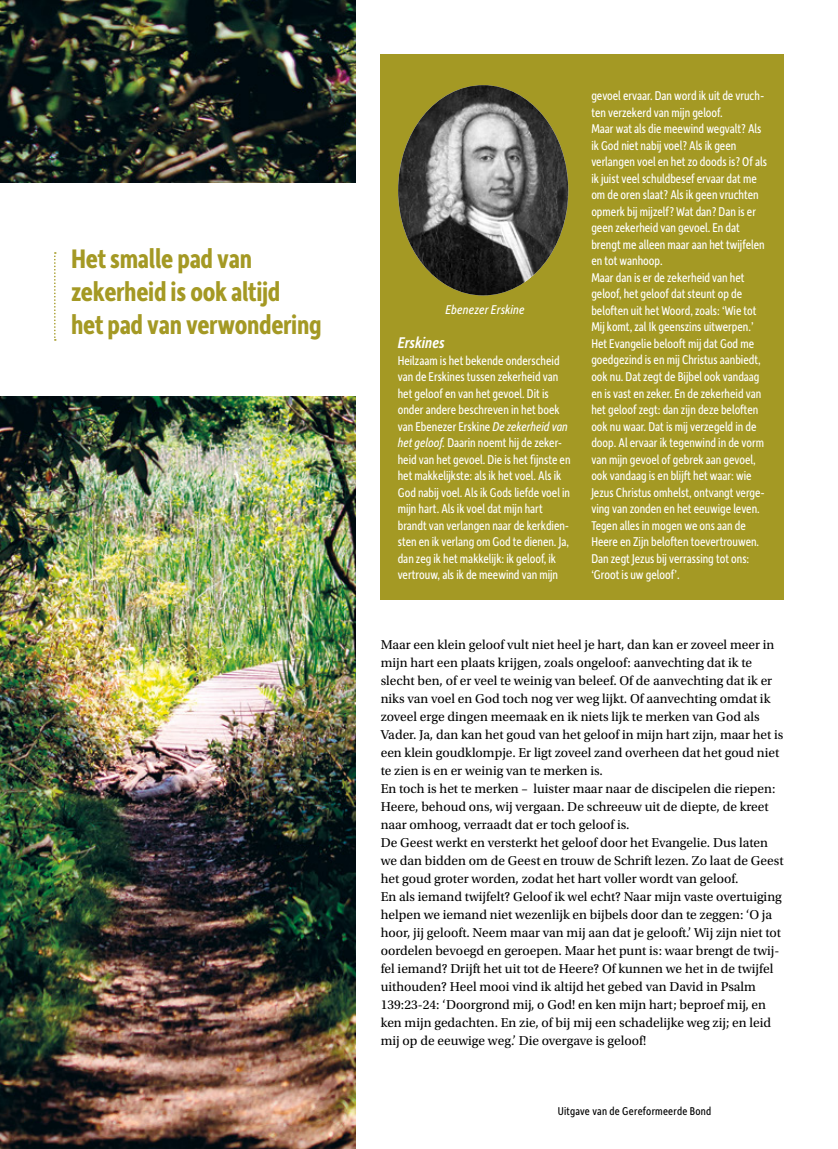
<style>
.page{position:relative;width:838px;height:1149px;background:#fff}
.page>*{position:absolute;margin:0;border:0;box-sizing:border-box;transform-origin:0 0}
.t1{font:700 28.5px/33px "Depot New Condensed";letter-spacing:-.01em;color:#a49924}
.t2{font:italic 500 16.5px "Depot New Condensed";color:#fff}
.t3{font:13.5px/16.5px "Depot New Condensed";color:#fff}
.t4{font:13.5px/18px "Utopia Std";color:#000}
.t5{font:italic 13.5px "Depot New Condensed";letter-spacing:.01em;color:#fff}
.t6{font:12px "Depot New Condensed";letter-spacing:.02em;color:#000}
.s1{font-style:italic}
</style>
<div class="page">
<img style="left:0;top:0;width:355px;height:1148px">
<div style="left:381px;top:54px;width:403px;height:546px;background:#a49924"></div>
<div style="left:0;top:183px;width:361px;height:213px;background:#fff"></div>
<svg style="left:54px;top:252px;width:2px;height:88px"></svg>
<img style="left:398px;top:85px;width:170px;height:210px">
<h1 class="t1" style="left:71px;top:241px;width:252px">Het smalle pad van zekerheid is ook altijd<br>het pad van verwondering</h1>
<p class="t5" style="left:445px;top:301px;width:81px">Ebenezer Erskine</p>
<p class="t2" style="left:398px;top:332px;width:49px">Erskines</p>
<p class="t3" style="left:398px;top:351px;width:174px">Heilzaam is het bekende onderscheid van de Erskines tussen zekerheid van het geloof en van het gevoel. Dit is onder andere beschreven in het boek van Ebenezer Erskine <span class="s1">De zekerheid van het geloof.</span> Daarin noemt hij de zeker&shy;heid van het gevoel. Die is het fijnste en het makkelijkste: als ik het voel. Als ik God nabij voel. Als ik Gods liefde voel in mijn hart. Als ik voel dat mijn hart brandt van verlangen naar de kerkdien&shy;sten en ik verlang om God te dienen. Ja, dan zeg ik het makkelijk: ik geloof, ik vertrouw, als ik de meewind van mijn</p>
<p class="t3" style="left:591px;top:87px;width:177px">gevoel ervaar. Dan word ik uit de vruch&shy;ten verzekerd van mijn geloof.<br>Maar wat als die meewind wegvalt? Als ik God niet nabij voel? Als ik geen verlangen voel en het zo doods is? Of als ik juist veel schuldbesef ervaar dat me om de oren slaat? Als ik geen vruchten opmerk bij mijzelf? Wat dan? Dan is er geen zekerheid van gevoel. En dat brengt me alleen maar aan het twijfelen en tot wanhoop.<br>Maar dan is er de zekerheid van het geloof, het geloof dat steunt op de beloften uit het Woord, zoals: ‘Wie tot Mij komt, zal Ik geenszins uitwerpen.’ Het Evangelie belooft mij dat God me goedgezind is en mij Christus aanbiedt, ook nu. Dat zegt de Bijbel ook vandaag en is vast en zeker. En de zekerheid van het geloof zegt: dan zijn deze beloften ook nu waar. Dat is mij verzegeld in de doop. Al ervaar ik tegenwind in de vorm van mijn gevoel of gebrek aan gevoel, ook vandaag is en blijft het waar: wie Jezus Christus omhelst, ontvangt verge&shy;ving van zonden en het eeuwige leven.<br>Tegen alles in mogen we ons aan de Heere en Zijn beloften toevertrouwen.<br>Dan zegt Jezus bij verrassing tot ons: ‘Groot is uw geloof’.</p>
<p class="t4" style="left:381px;top:635px;width:404px">Maar een klein geloof vult niet heel je hart, dan kan er zoveel meer in mijn hart een plaats krijgen, zoals ongeloof: aanvechting dat ik te slecht ben, of er veel te weinig van beleef. Of de aanvechting dat ik er niks van voel en God toch nog ver weg lijkt. Of aanvechting omdat ik zoveel erge dingen meemaak en ik niets lijk te merken van God als Vader. Ja, dan kan het goud van het geloof in mijn hart zijn, maar het is een klein goudklompje. Er ligt zoveel zand overheen dat het goud niet te zien is en er weinig van te merken is.<br>En toch is het te merken – luister maar naar de discipelen die riepen:<br>Heere, behoud ons, wij vergaan. De schreeuw uit de diepte, de kreet naar omhoog, verraadt dat er toch geloof is.<br>De Geest werkt en versterkt het geloof door het Evangelie. Dus laten we dan bidden om de Geest en trouw de Schrift lezen. Zo laat de Geest het goud groter worden, zodat het hart voller wordt van geloof.<br>En als iemand twijfelt? Geloof ik wel echt? Naar mijn vaste overtuiging helpen we iemand niet wezenlijk en bijbels door dan te zeggen: ‘O ja hoor, jij gelooft. Neem maar van mij aan dat je gelooft.’ Wij zijn niet tot oordelen bevoegd en geroepen. Maar het punt is: waar brengt de twij&shy;fel iemand? Drijft het uit tot de Heere? Of kunnen we het in de twijfel uithouden? Heel mooi vind ik altijd het gebed van David in Psalm 139:23-24: ‘Doorgrond mij, o God! en ken mijn hart; beproef mij, en ken mijn gedachten. En zie, of bij mij een schadelijke weg zij; en leid mij op de eeuwige weg.’ Die overgave is geloof!</p>
<p class="t6" style="left:557px;top:1102px;width:155px">Uitgave van de Gereformeerde Bond</p>
</div>
